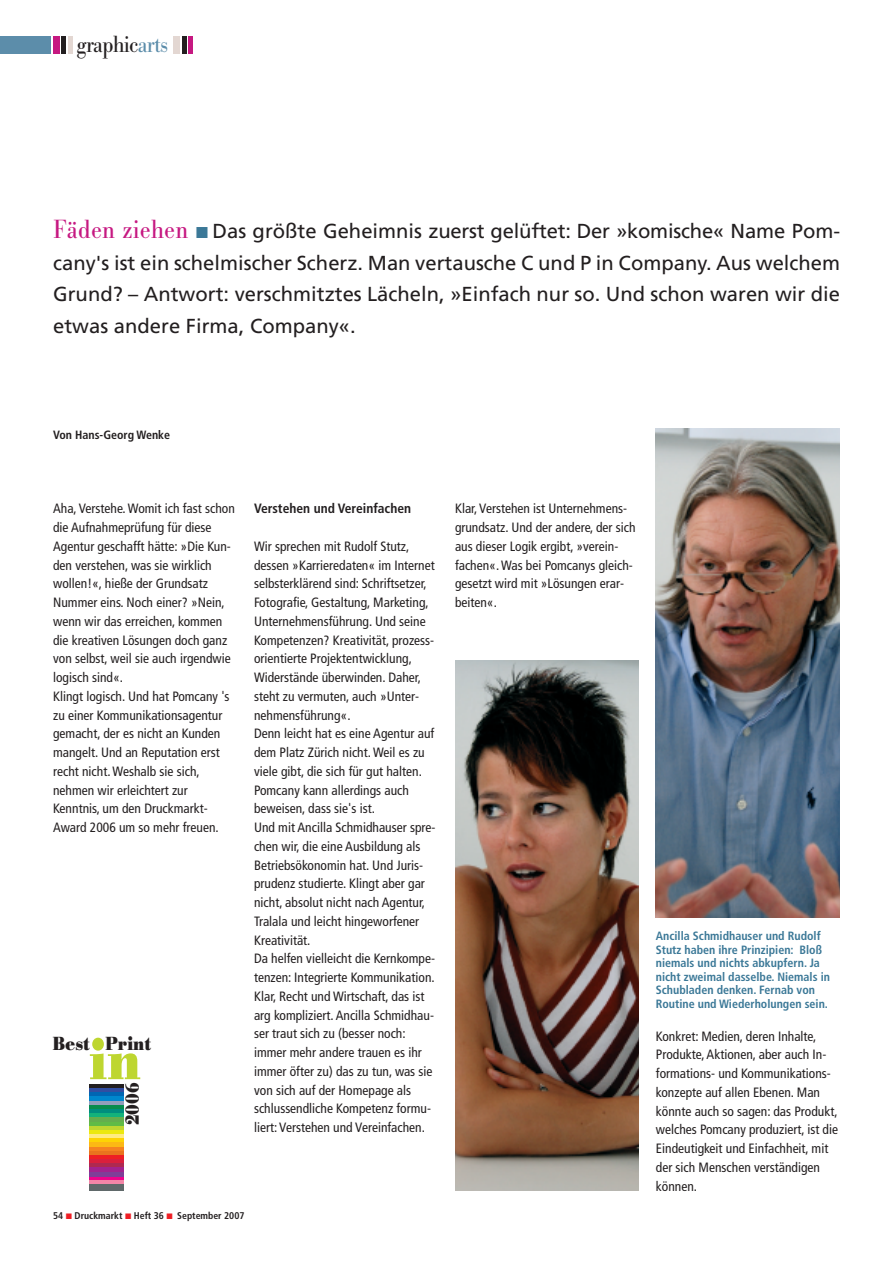
<style>
.page{position:relative;width:893px;height:1263px;background:#fff}
.page>*{position:absolute;margin:0;border:0;box-sizing:border-box;transform-origin:0 0}
.t1{font:700 58.5px "Bodoni Nr 1 SB";color:#bed630;scale:.9 1}
.t2{font:24px "Bodoni Nr 1 SB";letter-spacing:-.04em;color:#231f20;scale:.9 1}
.t3{font:20.25px/31.5px "Frutiger CE";color:#231f20;text-align:justify}
.t4{font:700 19.5px "Bodoni Nr 1 SB";color:#231f20;scale:.9 1}
.t5{font:condensed 13.5px/18.8px "Frutiger";color:#231f20}
.t6{font:700 condensed 13.5px "Frutiger";color:#231f20}
.t7{font:700 condensed 12px/13.5px "Frutiger";color:#3b7897}
.t8{font:700 condensed 12px "Frutiger";color:#231f20}
.t9{font:700 condensed 9.75px "Frutiger";color:#231f20}
.s1{color:#5c8daa}
.s2{font-family:"Bodoni Nr 1 SB";font-size:27px;color:#c61881}
</style>
<div class="page">
<div style="left:188px;top:36px;width:5px;height:17px;background:#c61881"></div>
<div style="left:0;top:36px;width:51px;height:17px;background:#5c8daa"></div>
<div style="left:53px;top:36px;width:7px;height:17px;background:#c61881"></div>
<hr style="left:62px;top:36px;width:4px;height:17px;background:#231f20">
<hr style="left:68px;top:36px;width:4px;height:17px;background:#e3d7d2">
<div style="left:173px;top:36px;width:7px;height:17px;background:#e3d7d2"></div>
<hr style="left:182px;top:36px;width:4px;height:17px;background:#231f20">
<img style="left:656px;top:429px;width:184px;height:488px">
<img style="left:455px;top:660px;width:184px;height:531px">
<hr style="left:90px;top:1084px;width:34px;height:4px;background:#231f20">
<div style="left:90px;top:1088px;width:34px;height:5px;background:#324ea1"></div>
<svg style="left:90px;top:1093px;width:34px;height:4px"></svg>
<hr style="left:90px;top:1097px;width:34px;height:4px;background:#0087cd">
<hr style="left:90px;top:1101px;width:34px;height:4px;background:#929ebc">
<hr style="left:90px;top:1105px;width:34px;height:4px;background:#078c4e">
<hr style="left:90px;top:1109px;width:34px;height:4px;background:#008e7e">
<div style="left:90px;top:1113px;width:34px;height:5px;background:#13b27b"></div>
<hr style="left:90px;top:1118px;width:34px;height:4px;background:#64ae4d">
<hr style="left:90px;top:1122px;width:34px;height:4px;background:#60bb46">
<hr style="left:90px;top:1126px;width:34px;height:4px;background:#bed630">
<hr style="left:90px;top:1130px;width:34px;height:4px;background:#ece810">
<hr style="left:90px;top:1134px;width:34px;height:4px;background:#ffeb82">
<div style="left:90px;top:1138px;width:34px;height:5px;background:#fed304"></div>
<hr style="left:90px;top:1143px;width:34px;height:4px;background:#fcb814">
<hr style="left:90px;top:1147px;width:34px;height:4px;background:#f58220">
<hr style="left:90px;top:1151px;width:34px;height:4px;background:#e9731e">
<hr style="left:90px;top:1155px;width:34px;height:4px;background:#ee1e24">
<hr style="left:90px;top:1159px;width:34px;height:4px;background:#da1f3d">
<div style="left:90px;top:1163px;width:34px;height:5px;background:#ae2950"></div>
<hr style="left:90px;top:1168px;width:34px;height:4px;background:#a2238e">
<svg style="left:90px;top:1176px;width:34px;height:4px"></svg>
<hr style="left:90px;top:1180px;width:34px;height:4px;background:#f386a7">
<div style="left:90px;top:1184px;width:34px;height:7px;background:#60696a"></div>
<hr style="left:90px;top:1172px;width:34px;height:4px;background:#7e3e98">
<h2 class="t2" style="left:77px;top:30px;width:103px">graphic<span class="s1">arts</span></h2>
<p class="t3" style="left:53px;top:217px;width:789px"><span class="s2">Fäden ziehen</span> Das größte Geheimnis zuerst gelüftet: Der »komische« Name Pom&shy;cany's ist ein schelmischer Scherz. Man vertausche C und P in Company. Aus welchem Grund? – Antwort: verschmitztes Lächeln, »Einfach nur so. Und schon waren wir die etwas andere Firma, Company«.</p>
<p class="t8" style="left:53px;top:429px;width:119px">Von Hans-Georg Wenke</p>
<p class="t5" style="left:53px;top:500px;width:183px">Aha, Verstehe. Womit ich fast schon die Aufnahmeprüfung für diese<br>Agentur geschafft hätte: »Die Kun&shy;den verstehen, was sie wirklich wollen!«, hieße der Grundsatz<br>Nummer eins. Noch einer? »Nein, wenn wir das erreichen, kommen die kreativen Lösungen doch ganz von selbst, weil sie auch irgendwie logisch sind«.<br>Klingt logisch. Und hat Pomcany 's zu einer Kommunikationsagentur gemacht, der es nicht an Kunden mangelt. Und an Reputation erst recht nicht.Weshalb sie sich, nehmen wir erleichtert zur<br>Kenntnis, um den Druckmarkt-<br>Award 2006 um so mehr freuen.</p>
<p class="t6" style="left:254px;top:503px;width:159px">Verstehen und Vereinfachen</p>
<p class="t5" style="left:254px;top:538px;width:183px">Wir sprechen mit Rudolf Stutz, dessen »Karrieredaten« im Internet selbsterklärend sind: Schriftsetzer, Fotografie, Gestaltung, Marketing, Unternehmensführung. Und seine Kompetenzen? Kreativität, prozess&shy;orientierte Projektentwicklung, Widerstände überwinden. Daher, steht zu vermuten, auch »Unter&shy;nehmensführung«.<br>Denn leicht hat es eine Agentur auf dem Platz Zürich nicht. Weil es zu viele gibt, die sich für gut halten.<br>Pomcany kann allerdings auch beweisen, dass sie's ist.<br>Und mit Ancilla Schmidhauser spre&shy;chen wir, die eine Ausbildung als Betriebsökonomin hat. Und Juris&shy;prudenz studierte. Klingt aber gar nicht, absolut nicht nach Agentur, Tralala und leicht hingeworfener Kreativität.<br>Da helfen vielleicht die Kernkompe&shy;tenzen: Integrierte Kommunikation.<br>Klar, Recht und Wirtschaft, das ist arg kompliziert. Ancilla Schmidhau&shy;ser traut sich zu (besser noch: immer mehr andere trauen es ihr immer öfter zu) das zu tun, was sie von sich auf der Homepage als schlussendliche Kompetenz formu&shy;liert: Verstehen und Vereinfachen.</p>
<h3 class="t4" style="left:53px;top:1031px;width:111px">Best Print</h3>
<h3 class="t4" style="left:121px;top:1125px;width:49px;rotate:-90deg">2006</h3>
<h1 class="t1" style="left:89px;top:1025px;width:59px">in</h1>
<p class="t5" style="left:455px;top:500px;width:182px">Klar, Verstehen ist Unternehmens&shy;grundsatz. Und der andere, der sich aus dieser Logik ergibt, »verein&shy;fachen«.Was bei Pomcanys gleich&shy;gesetzt wird mit »Lösungen erar&shy;beiten«.</p>
<p class="t9" style="left:53px;top:1212px;width:112px">54 Druckmarkt Heft 36</p>
<p class="t9" style="left:177px;top:1212px;width:69px">September 2007</p>
<p class="t7" style="left:656px;top:930px;width:176px">Ancilla Schmidhauser und Rudolf Stutz haben ihre Prinzipien: Bloß niemals und nichts abkupfern. Ja nicht zweimal dasselbe. Niemals in Schubladen denken. Fernab von Routine und Wiederholungen sein.</p>
<p class="t5" style="left:656px;top:1028px;width:184px">Konkret: Medien, deren Inhalte,<br>Produkte, Aktionen, aber auch In&shy;formations- und Kommunikations&shy;konzepte auf allen Ebenen. Man könnte auch so sagen: das Produkt, welches Pomcany produziert, ist die<br>Eindeutigkeit und Einfachheit, mit der sich Menschen verständigen können.</p>
</div>
